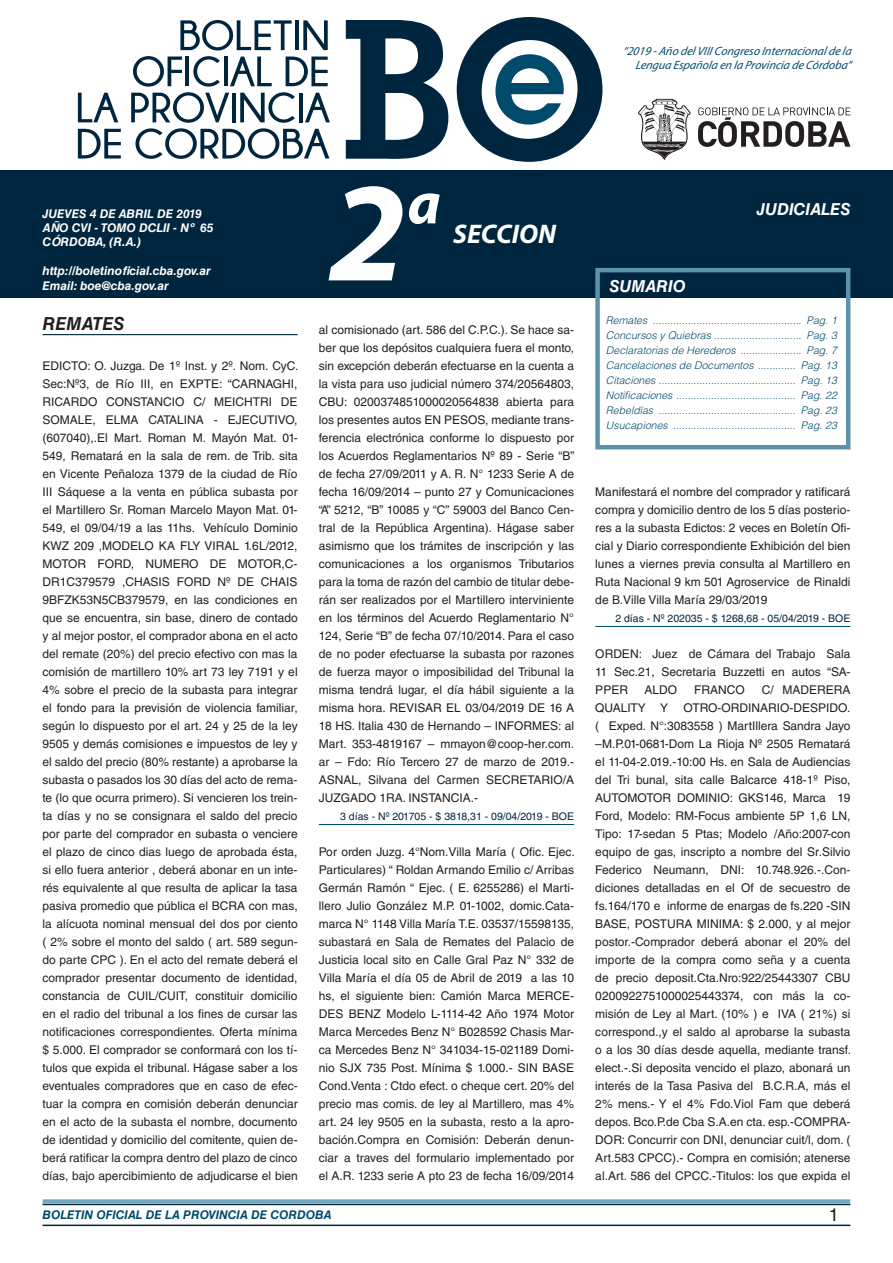
<style>
.page{position:relative;width:893px;height:1263px;background:#fff}
.page>*{position:absolute;margin:0;border:0;box-sizing:border-box;transform-origin:0 0}
.t1{font:italic 700 142.5px "Myriad Pro";color:#fff}
.t2{font:italic 700 60px "Myriad Pro";color:#fff}
.t3{font:italic 700 27px "Myriad Pro";color:#fff}
.t4{font:italic 700 18px "Helvetica LT Std";color:#231f20}
.t5{font:18px "Helvetica LT Std";color:#231f20}
.t6{font:italic 700 16.5px "Helvetica LT Std";color:#fff}
.t7{font:12px/18px "Helvetica LT Std";color:#231f20;text-align:justify}
.t8{font:italic 700 12px/14.4px "Helvetica LT Std";color:#fff}
.t9{font:italic 12px/14.4px "Myriad Pro";color:#004b6c;text-align:right}
.t10{font:italic 700 12px "Helvetica LT Std";color:#004b6c}
.t11{font:italic 300 10.5px/15px "Helvetica LT Std";color:#004b6c;text-align:justify}
.t12{font:10.5px "Helvetica LT Std";color:#00263f}
</style>
<div class="page">
<div style="left:0;top:170px;width:893px;height:128px;background:#00263f"></div>
<svg style="left:638px;top:99px;width:53px;height:61px"></svg>
<svg style="left:698px;top:107px;width:152px;height:40px"></svg>
<svg style="left:346px;top:20px;width:102px;height:139px"></svg>
<svg style="left:457px;top:17px;width:145px;height:145px"></svg>
<svg style="left:180px;top:20px;width:112px;height:30px"></svg>
<hr style="left:295px;top:20px;width:4px;height:30px;background:#00263f">
<svg style="left:303px;top:20px;width:25px;height:30px"></svg>
<svg style="left:78px;top:93px;width:40px;height:29px"></svg>
<svg style="left:78px;top:129px;width:43px;height:30px"></svg>
<svg style="left:131px;top:56px;width:199px;height:103px"></svg>
<hr style="left:43px;top:1224px;width:807px;height:2px;background:#00263f">
<div style="left:42px;top:1198px;width:809px;height:8px;background:#fff;opacity:.75"></div>
<hr style="left:43px;top:334px;width:255px;height:1px;background:#00263f">
<div style="left:595px;top:268px;width:255px;height:181px;border:4px solid #5c93aa"></div>
<hr style="left:319px;top:824px;width:255px;height:1px;background:#004b6c">
<hr style="left:595px;top:626px;width:255px;height:1px;background:#004b6c">
<p class="t9" style="left:623px;top:43px;width:232px">“2019 -Año delVIIICongreso Internacionalde la<br>Lengua Esp añola en la Provincia de Córdoba”</p>
<p class="t8" style="left:43px;top:206px;width:172px">JUEVES 4 DE ABRIL DE 2019<br>AÑO CVI - TOMO DCLII - Nº 65<br>CÓRDOBA, (R.A.)</p>
<p class="t8" style="left:43px;top:264px;width:170px">http://boletinoficial.cba.gov.ar<br>Email: boe@cba.gov.ar</p>
<h3 class="t4" style="left:43px;top:312px;width:83px">REMATES</h3>
<p class="t7" style="left:43px;top:357px;width:257px">EDICTO: O. Juzga. De 1º Inst. y 2º. Nom. CyC.<br>Sec:Nº3, de Río III, en EXPTE: “CARNAGHI, RICARDO CONSTANCIO C/ MEICHTRI DE SOMALE, ELMA CATALINA - EJECUTIVO, (607040),.El Mart. Roman M. Mayón Mat. 01- 549, Rematará en la sala de rem. de Trib. sita en Vicente Peñaloza 1379 de la ciudad de Río III Sáquese a la venta en pública subasta por el Martillero Sr. Roman Marcelo Mayon Mat. 01- 549, el 09/04/19 a las 11hs. Vehículo Dominio KWZ 209 ,MODELO KA FLY VIRAL 1.6L/2012, MOTOR FORD, NUMERO DE MOTOR,C-DR1C379579 ,CHASIS FORD Nº DE CHAIS 9BFZK53N5CB379579, en las condiciones en que se encuentra, sin base, dinero de contado y al mejor postor, el comprador abona en el acto del remate (20%) del precio efectivo con mas la comisión de martillero 10% art 73 ley 7191 y el 4% sobre el precio de la subasta para integrar el fondo para la previsión de violencia familiar, según lo dispuesto por el art. 24 y 25 de la ley 9505 y demás comisiones e impuestos de ley y el saldo del precio (80% restante) a aprobarse la subasta o pasados los 30 días del acto de rema&shy;te (lo que ocurra primero). Si vencieren los trein&shy;ta días y no se consignara el saldo del precio por parte del comprador en subasta o venciere el plazo de cinco dias luego de aprobada ésta, si ello fuera anterior , deberá abonar en un inte&shy;rés equivalente al que resulta de aplicar la tasa pasiva promedio que pública el BCRA con mas, la alícuota nominal mensual del dos por ciento ( 2% sobre el monto del saldo ( art. 589 segun&shy;do parte CPC ). En el acto del remate deberá el comprador presentar documento de identidad, constancia de CUIL/CUIT, constituir domicilio en el radio del tribunal a los fines de cursar las notificaciones correspondientes. Oferta mínima $ 5.000. El comprador se conformará con los tí&shy;tulos que expida el tribunal. Hágase saber a los eventuales compradores que en caso de efec&shy;tuar la compra en comisión deberán denunciar en el acto de la subasta el nombre, documento de identidad y domicilio del comitente, quien de&shy;berá ratificar la compra dentro del plazo de cinco días, bajo apercibimiento de adjudicarse el bien</p>
<h1 class="t1" style="left:329px;top:140px;width:79px">2</h1>
<h2 class="t2" style="left:407px;top:164px;width:35px">a</h2>
<h3 class="t3" style="left:453px;top:216px;width:104px">SECCION</h3>
<p class="t7" style="left:319px;top:321px;width:257px">al comisionado (art. 586 del C.P.C.). Se hace sa&shy;ber que los depósitos cualquiera fuera el monto, sin excepción deberán efectuarse en la cuenta a la vista para uso judicial número 374/20564803, CBU: 0200374851000020564838 abierta para los presentes autos EN PESOS, mediante trans&shy;ferencia electrónica conforme lo dispuesto por los Acuerdos Reglamentarios Nº 89 - Serie “B” de fecha 27/09/2011 y A. R. N° 1233 Serie A de fecha 16/09/2014 – punto 27 y Comunicaciones “A” 5212, “B” 10085 y “C” 59003 del Banco Cen&shy;tral de la República Argentina). Hágase saber asimismo que los trámites de inscripción y las comunicaciones a los organismos Tributarios para la toma de razón del cambio de titular debe&shy;rán ser realizados por el Martillero interviniente en los términos del Acuerdo Reglamentario N° 124, Serie “B” de fecha 07/10/2014. Para el caso de no poder efectuarse la subasta por razones de fuerza mayor o imposibilidad del Tribunal la misma tendrá lugar, el día hábil siguiente a la misma hora. REVISAR EL 03/04/2019 DE 16 A 18 HS. Italia 430 de Hernando – INFORMES: al Mart. 353-4819167 – mmayon@coop-her.com. ar – Fdo: Río Tercero 27 de marzo de 2019.- ASNAL, Silvana del Carmen SECRETARIO/A JUZGADO 1RA. INSTANCIA.-</p>
<p class="t12" style="left:340px;top:810px;width:235px">3 días - Nº 201705 - $ 3818,31 - 09/04/2019 - BOE</p>
<p class="t7" style="left:319px;top:843px;width:257px">Por orden Juzg. 4°Nom.Villa María ( Ofic. Ejec.<br>Particulares) “ Roldan Armando Emilio c/ Arribas Germán Ramón “ Ejec. ( E. 6255286) el Marti&shy;llero Julio González M.P. 01-1002, domic.Cata&shy;marca N° 1148 Villa María T.E. 03537/15598135, subastará en Sala de Remates del Palacio de Justicia local sito en Calle Gral Paz N° 332 de Villa María el día 05 de Abril de 2019 a las 10 hs, el siguiente bien: Camión Marca MERCE-DES BENZ Modelo L-1114-42 Año 1974 Motor Marca Mercedes Benz N° B028592 Chasis Mar&shy;ca Mercedes Benz N° 341034-15-021189 Domi&shy;nio SJX 735 Post. Mínima $ 1.000.- SIN BASE Cond.Venta : Ctdo efect. o cheque cert. 20% del precio mas comis. de ley al Martillero, mas 4% art. 24 ley 9505 en la subasta, resto a la apro&shy;bación.Compra en Comisión: Deberán denun&shy;ciar a traves del formulario implementado por el A.R. 1233 serie A pto 23 de fecha 16/09/2014</p>
<h3 class="t6" style="left:609px;top:277px;width:78px">SUMARIO</h3>
<h3 class="t6" style="left:757px;top:199px;width:95px">JUDICIALES</h3>
<p class="t11" style="left:606px;top:313px;width:233px">Remates ................................................... Pag. 1<br>Concursos y Quiebras .............................. Pag. 3<br>Declaratorias de Herederos ..................... Pag. 7<br>Cancelaciones de Documentos ............. Pag. 13<br>Citaciones ............................................... Pag. 13<br>Notificaciones ......................................... Pag. 22<br>Rebeldías ............................................... Pag. 23<br>Usucapiones .......................................... Pag. 23</p>
<p class="t7" style="left:595px;top:483px;width:257px">Manifestará el nombre del comprador y ratificará compra y domicilio dentro de los 5 días posterio&shy;res a la subasta Edictos: 2 veces en Boletín Ofi&shy;cial y Diario correspondiente Exhibición del bien lunes a viernes previa consulta al Martillero en Ruta Nacional 9 km 501 Agroservice de Rinaldi de B.Ville Villa María 29/03/2019</p>
<p class="t12" style="left:615px;top:612px;width:237px">2 días - Nº 202035 - $ 1268,68 - 05/04/2019 - BOE</p>
<p class="t7" style="left:595px;top:645px;width:257px">ORDEN: Juez de Cámara del Trabajo Sala 11 Sec.21, Secretaria Buzzetti en autos “SA-PPER</p>
<p class="t7" style="left:644px;top:681px;width:34px">ALDO</p>
<p class="t7" style="left:694px;top:681px;width:52px">FRANCO</p>
<p class="t7" style="left:762px;top:681px;width:90px">C/ MADERERA</p>
<p class="t7" style="left:595px;top:699px;width:74px">QUALITY Y</p>
<p class="t7" style="left:595px;top:699px;width:257px;text-indent:88px">OTRO-ORDINARIO-DESPIDO. ( Exped. N°:3083558 ) MartIllera Sandra Jayo –M.P.01-0681-Dom La Rioja Nº 2505 Rematará el 11-04-2.019.-10:00 Hs. en Sala de Audiencias del Tri bunal, sita calle Balcarce 418-1º Piso, AUTOMOTOR DOMINIO: GKS146, Marca 19<br>Ford, Modelo: RM-Focus ambiente 5P 1,6 LN, Tipo: 17-sedan 5 Ptas; Modelo /Año:2007-con equipo de gas, inscripto a nombre del Sr.Silvio Federico Neumann, DNI: 10.748.926.-.Con&shy;diciones detalladas en el Of de secuestro de fs.164/170 e informe de enargas de fs.220 -SIN BASE, POSTURA MINIMA: $ 2.000, y al mejor postor.-Comprador deberá abonar el 20% del importe de la compra como seña y a cuenta de precio deposit.Cta.Nro:922/25443307 CBU 0200922751000025443374, con más la co&shy;misión de Ley al Mart. (10% ) e IVA ( 21%) si correspond.,y el saldo al aprobarse la subasta o a los 30 días desde aquella, mediante transf. elect.-.Si deposita vencido el plazo, abonará un interés de la Tasa Pasiva del B.C.R.A, más el 2% mens.- Y el 4% Fdo.Viol Fam que deberá depos. Bco.P.de Cba S.A.en cta. esp.-COMPRA-DOR: Concurrir con DNI, denunciar cuit/l, dom. ( Art.583 CPCC).- Compra en comisión; atenerse al.Art. 586 del CPCC.-Titulos: los que expida el</p>
<p class="t10" style="left:43px;top:1208px;width:290px">BOLETIN OFICIAL DE LA PROVINCIA DE CORDOBA</p>
<h3 class="t5" style="left:829px;top:1204px;width:12px">1</h3>
</div>
